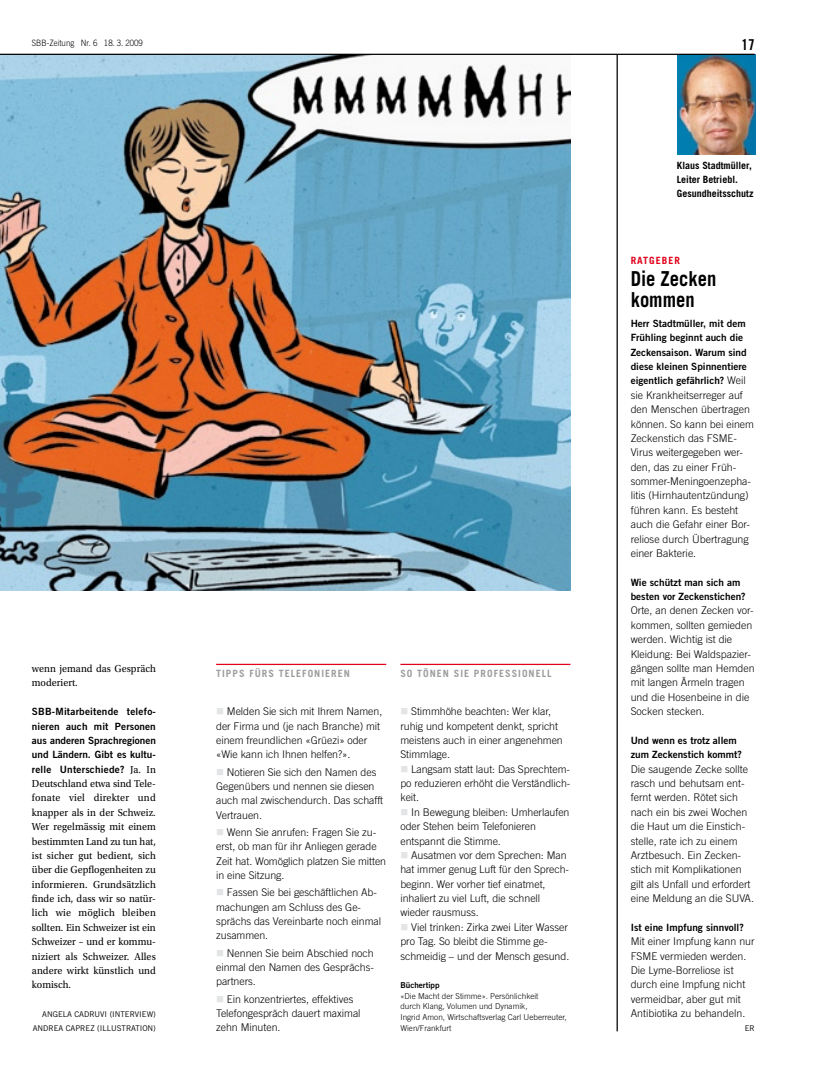
<style>
.page{position:relative;width:815px;height:1081px;background:#fff}
.page>*{position:absolute;margin:0;border:0;box-sizing:border-box;transform-origin:0 0}
.t1{font:700 20.62px/21.5px "Trade Gothic LT Std";color:#000;scale:.9 1}
.t2{font:15px "Trade Gothic LT Std Bd Cn 20";color:#000}
.t3{font:300 10.62px/14.4px "Trade Gothic LT Std";letter-spacing:-.005em;color:#000}
.t4{font:10.62px/14.4px "Utopia Std";letter-spacing:.005em;color:#000;scale:.95 1}
.t5{font:10px/14.4px "Trade Gothic LT Std Bd 2";color:#000}
.t6{font:700 10px/14.4px "Trade Gothic LT Std";color:#000}
.t7{font:700 10px "Trade Gothic LT Std";letter-spacing:.1em;color:#9c9d9f}
.t8{font:700 10px "Trade Gothic LT Std";color:#e2001a}
.t9{font:300 8.75px "Trade Gothic LT Std";color:#000;scale:.9 1}
.t10{font:300 8.12px/10.9px "Trade Gothic LT Std";color:#000}
.t11{font:7.88px/14.4px "Trade Gothic LT Std";color:#000}
.s1{font-family:"Utopia Std";font-size:10.62px}
.s2{color:#e3e4e5}
.s3{font-family:"Trade Gothic LT Std Bd 2";font-weight:400}
.s4{font-family:"Trade Gothic LT Std";font-weight:300;font-size:10.62px}
</style>
<div class="page">
<img style="left:0;top:55px;width:570px;height:536px">
<hr style="left:617px;top:55px;width:1px;height:976px;background:#000">
<img style="left:677px;top:55px;width:78px;height:99px">
<hr style="left:216px;top:664px;width:170px;height:1px;background:#e2001a">
<hr style="left:400px;top:664px;width:170px;height:1px;background:#e2001a">
<hr style="left:0;top:54px;width:755px;height:1px;background:#000">
<p class="t9" style="left:32px;top:37px;width:125px">SBB-Zeitung Nr. 6 18. 3. 2009</p>
<p class="t4" style="left:32px;top:661px;width:132px">wenn jemand das Gespräch moderiert.</p>
<p class="t5" style="left:32px;top:704px;width:126px;text-align:justify">SBB-Mitarbeitende telefo&shy;nieren auch mit Personen aus anderen Sprachregionen und Ländern. Gibt es kultu&shy;relle U nterschiede? <span class="s1">Ja. In</span></p>
<p class="t4" style="left:32px;top:776px;width:132px;text-align:justify">Deutschland etwa sind Tele&shy;fonate viel direkter und knapper als in der Schweiz.<br>Wer regelmässig mit einem bestimmten Land zu tun hat, ist sicher gut bedient, sich über die Gepflogenheiten zu informieren. Grundsätzlich finde ich, dass wir so natür&shy;lich wie möglich bleiben sollten. Ein Schweizer ist ein Schweizer – und er kommu&shy;niziert als Schweizer. Alles andere wirkt künstlich und komisch.</p>
<p class="t11" style="left:33px;top:1007px;width:125px;text-indent:9px">ANGELA CADR UVI (I NTERVIEW)<br>ANDREA</p>
<p class="t11" style="left:66px;top:1021px;width:92px">CAPREZ (I LLUSTRATION)</p>
<p class="t7" style="left:216px;top:668px;width:112px">Ti pps fürs Telefoniere</p>
<p class="t7" style="left:344px;top:668px;width:8px">n</p>
<p class="t3" style="left:216px;top:704px;width:168px"><span class="s2">■</span> Melden Sie sich mit Ihrem Namen, der Firma und (je nach Branche) mit einem freundlichen «Grüezi» oder «Wie kann ich Ihnen helfen?».</p>
<p class="t3" style="left:216px;top:764px;width:169px"><span class="s2">■</span> Notieren Sie sich den Namen des<br>Gegenübers und nennen sie diesen auch mal zwischendurch. Das schafft<br>Vertrauen.</p>
<p class="t3" style="left:216px;top:825px;width:172px"><span class="s2">■</span> Wenn Sie anrufen: Fragen Sie zu&shy;erst, ob man für ihr Anliegen gerade<br>Zeit hat. Womöglich platzen Sie mitten in eine Sitzung.</p>
<p class="t3" style="left:216px;top:885px;width:167px"><span class="s2">■</span> Fassen Sie bei geschäftlichen Ab&shy;machungen am Schluss des Ge&shy;sprächs das Vereinbarte noch einmal zusammen.</p>
<p class="t3" style="left:216px;top:945px;width:159px;text-align:justify"><span class="s2">■</span> Nennen Sie beim Abschied noch einmal den Namen des Gesprächs&shy;partners.</p>
<p class="t3" style="left:216px;top:991px;width:146px"><span class="s2">■</span> Ein konzentriertes, effektives<br>Telefongespräch dauert maximal zehn Minuten.</p>
<p class="t7" style="left:400px;top:668px;width:60px">So tönen Sie</p>
<p class="t7" style="left:474px;top:668px;width:79px">Professionell</p>
<p class="t3" style="left:400px;top:704px;width:164px"><span class="s2">■</span> Stimmhöhe beachten: Wer klar, ruhig und kompetent denkt, spricht meistens auch in einer angenehmen<br>Stimmlage.</p>
<p class="t3" style="left:400px;top:761px;width:172px;text-align:justify"><span class="s2">■</span> Langsam statt laut: Das Sprechtem&shy;po reduzieren erhöht die Verständlich&shy;keit.</p>
<p class="t3" style="left:400px;top:804px;width:171px"><span class="s2">■</span> In Bewegung bleiben: Umherlaufen oder Stehen beim Telefonieren entspannt die Stimme.</p>
<p class="t3" style="left:400px;top:848px;width:170px"><span class="s2">■</span> Ausatmen vor dem Sprechen: Man hat immer genug Luft für den Sprech&shy;beginn. Wer vorher tief einatmet, inhaliert zu viel Luft, die schnell wieder rausmuss.</p>
<p class="t3" style="left:400px;top:919px;width:170px"><span class="s2">■</span> Viel trinken: Zirka zwei Liter Wasser pro Tag. So bleibt die Stimme ge&shy;schmeidig – und der Mensch gesund.</p>
<p class="t10" style="left:400px;top:979px;width:168px"><span class="s3">Büchertipp<br></span>«Die Macht der Stimme». Persönlichkeit<br>durch Klang, Volumen und Dynamik,<br>Ingrid Amon, Wirtschaftsverlag Carl Ueberreuter,<br>Wien/Frankfurt</p>
<p class="t2" style="left:741px;top:36px;width:15px">17</p>
<p class="t6" style="left:677px;top:158px;width:78px">Klaus Stadtmüller,<br>Leiter Betriebl.<br>Gesundheitsschutz</p>
<p class="t8" style="left:631px;top:254px;width:32px">ratgeber</p>
<p class="t1" style="left:631px;top:267px;width:97px">Die Zecken kommen</p>
<p class="t5" style="left:631px;top:316px;width:118px">Herr Stadtmüller, mit dem<br>Frühling beginnt auch die<br>Zeckensaison. Warum sind diese kleinen Spinnentiere eigentlich gefährlich? <span class="s4">Weil</span></p>
<p class="t3" style="left:631px;top:388px;width:125px">sie Krankheitserreger auf den Menschen übertragen können. So kann bei einem<br>Zeckenstich das FSME-<br>Virus weitergegeben wer&shy;den, das zu einer Früh&shy;sommer-Meningoenzepha&shy;litis (Hirnhautentzündung) führen kann. Es besteht auch die Gefahr einer Bor&shy;reliose durch Übertragung einer Bakterie.</p>
<p class="t5" style="left:631px;top:575px;width:116px">Wie schützt man sich am besten vor Zeckenstichen?</p>
<p class="t3" style="left:631px;top:603px;width:125px">Orte, an denen Zecken vor&shy;kommen, sollten gemieden werden. Wichtig ist die<br>Kleidung: Bei Waldspazier&shy;gängen sollte man Hemden mit langen Ärmeln tragen und die Hosenbeine in die<br>Socken stecken.</p>
<p class="t5" style="left:631px;top:733px;width:113px">U nd wenn es trotz allem zum Zeckenstich kommt?</p>
<p class="t3" style="left:631px;top:761px;width:125px">Die saugende Zecke sollte rasch und behutsam ent&shy;fernt werden. Rötet sich nach ein bis zwei Wochen die Haut um die Einstich&shy;stelle, rate ich zu einem<br>Arztbesuch. Ein Zecken&shy;stich mit Komplikationen gilt als Unfall und erfordert eine Meldung an die SUVA.</p>
<p class="t5" style="left:631px;top:920px;width:115px">Ist eine Impfung sinnvoll?</p>
<p class="t3" style="left:631px;top:934px;width:125px">Mit einer Impfung kann nur<br>FSME vermieden werden.<br>Die Lyme-Borreliose ist durch eine Impfung nicht vermeidbar, aber gut mit<br>Antibiotika zu behandeln.</p>
<p class="t11" style="left:745px;top:1021px;width:12px">ER</p>
</div>
